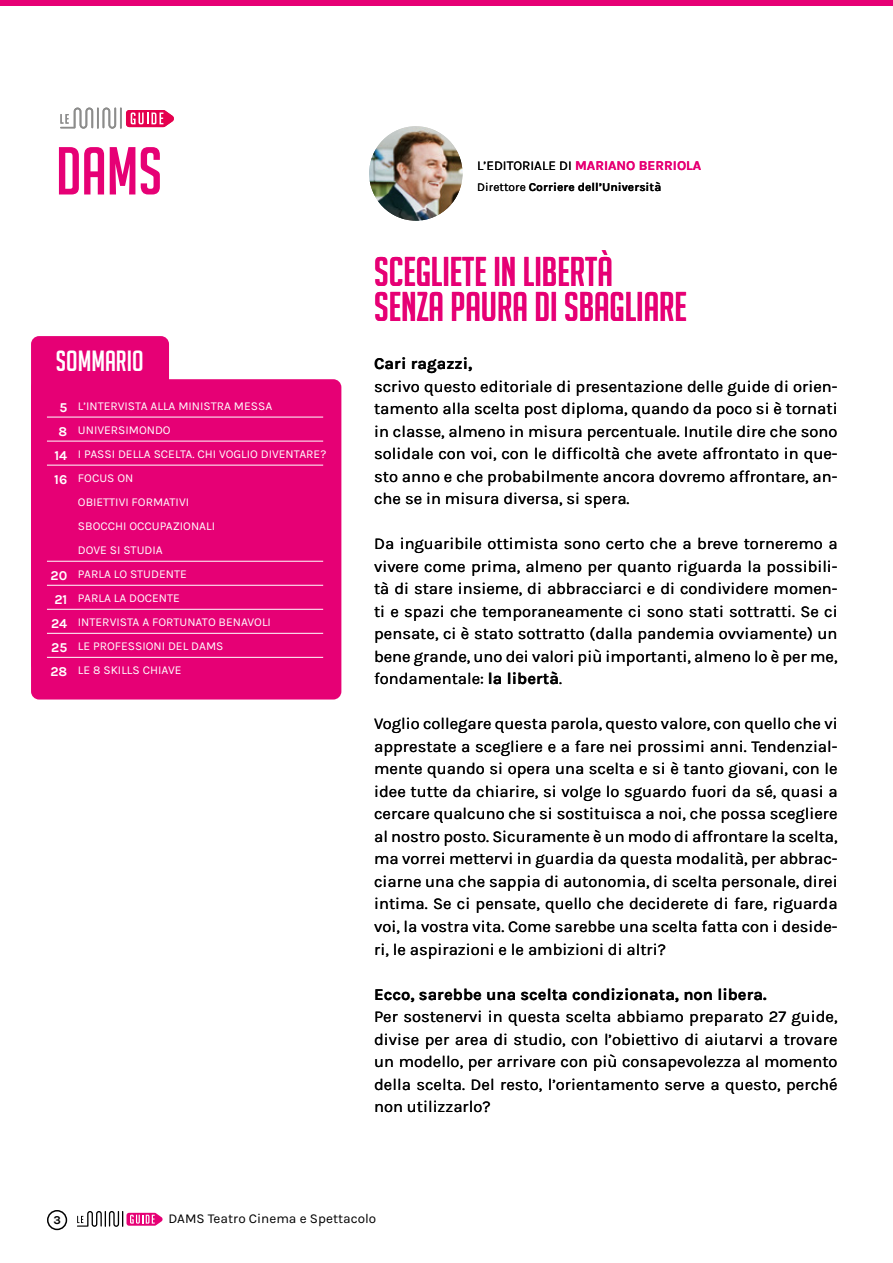
<style>
.page{position:relative;width:893px;height:1263px;background:#fff}
.page>*{position:absolute;margin:0;border:0;box-sizing:border-box;transform-origin:0 0}
.t1{font:66px "Big Noodle Titling";color:#e60075}
.t2{font:40.5px/34.5px "Big Noodle Titling";color:#e60075}
.t3{font:28.5px "Big Noodle Titling";color:#fff}
.t4{font:16.5px/22.5px "Karla";color:#000;text-align:justify}
.t5{font:700 16.5px "Karla";color:#000}
.t6{font:700 13.5px "Karla";color:#e60075}
.t7{font:13.5px "Karla";color:#000}
.t8{font:700 13.5px/24px "Karla";color:#fff;text-align:center}
.t9{font:12px/24px "Karla";color:#fff}
.t10{font:700 12px "Karla";color:#000}
.s1{font-weight:400;color:#000}
.s2{font-weight:400}
.s3{font-weight:700}
</style>
<div class="page">
<svg style="left:77px;top:1211px;width:86px;height:16px"></svg>
<div style="left:47px;top:1210px;width:20px;height:20px;border:2px solid #000;border-radius:50%"></div>
<div style="left:0;top:0;width:893px;height:6px;background:#e60075"></div>
<div style="left:31px;top:336px;width:138px;height:336px;background:#e60075;border-radius:8px"></div>
<div style="left:31px;top:379px;width:310px;height:320px;background:#e60075;border-radius:8px"></div>
<hr style="left:47px;top:417px;width:276px;height:1px;background:#fff">
<hr style="left:47px;top:441px;width:276px;height:1px;background:#fff">
<hr style="left:47px;top:465px;width:276px;height:1px;background:#fff">
<hr style="left:47px;top:561px;width:276px;height:1px;background:#fff">
<hr style="left:47px;top:585px;width:276px;height:1px;background:#fff">
<hr style="left:47px;top:609px;width:276px;height:1px;background:#fff">
<hr style="left:47px;top:633px;width:276px;height:1px;background:#fff">
<hr style="left:47px;top:657px;width:276px;height:1px;background:#fff">
<img style="left:369px;top:126px;width:93px;height:95px">
<svg style="left:126px;top:110px;width:48px;height:17px"></svg>
<svg style="left:103px;top:108px;width:13px;height:21px"></svg>
<hr style="left:97px;top:108px;width:2px;height:21px;background:#8c8c8b">
<hr style="left:120px;top:108px;width:2px;height:21px;background:#8c8c8b">
<svg style="left:60px;top:108px;width:33px;height:21px"></svg>
<h1 class="t1" style="left:56px;top:135px;width:108px">DAMS</h1>
<h3 class="t3" style="left:56px;top:346px;width:89px">SOMMARIO</h3>
<p class="t9" style="left:78px;top:394px;width:250px">L’INTERVISTA ALLA MINISTRA MESSA<br>UNIVERSIMONDO<br>I PASSI DELLA SCELTA. CHI VOGLIO DIVENTARE?<br>FOCUS ON<br>OBIETTIVI FORMATIVI<br>SBOCCHI OCCUPAZIONALI<br>DOVE SI STUDIA<br>PARLA LO STUDENTE<br>PARLA LA DOCENTE<br>INTERVISTA A FORTUNATO BENAVOLI<br>LE PROFESSIONI DEL DAMS<br>LE 8 SKILLS CHIAVE</p>
<p class="t8" style="left:54px;top:395px;width:15px">5<br>8<br>14<br>16</p>
<p class="t8" style="left:50px;top:563px;width:18px;text-align:justify">20<br>21<br>24<br>25<br>28</p>
<p class="t6" style="left:477px;top:157px;width:226px"><span class="s1">L’EDITORIALE DI</span> MARIANO BERRIOLA</p>
<p class="t10" style="left:477px;top:180px;width:186px"><span class="s2">Direttore</span> Corriere dell’Università</p>
<h2 class="t2" style="left:374px;top:255px;width:314px">SCEGLIETE IN LIBERTÀ<br>SENZA PAURA DI SBAGLIARE</h2>
<p class="t5" style="left:374px;top:354px;width:100px">Cari ragazzi,</p>
<p class="t4" style="left:374px;top:375px;width:465px">scrivo questo editoriale di presentazione delle guide di orien&shy;tamento alla scelta post diploma, quando da poco si è tornati in classe, almeno in misura percentuale. Inutile dire che sono solidale con voi, con le difficoltà che avete affrontato in que&shy;sto anno e che probabilmente ancora dovremo affrontare, an&shy;che se in misura diversa, si spera.</p>
<p class="t4" style="left:374px;top:533px;width:465px">Da inguaribile ottimista sono certo che a breve torneremo a vivere come prima, almeno per quanto riguarda la possibili&shy;tà di stare insieme, di abbracciarci e di condividere momen&shy;ti e spazi che temporaneamente ci sono stati sottratti. Se ci pensate, ci è stato sottratto (dalla pandemia ovviamente) un bene grande, uno dei valori più importanti, almeno lo è per me, fondamentale: <span class="s3">la libertà</span>.</p>
<p class="t4" style="left:374px;top:713px;width:465px">Voglio collegare questa parola, questo valore, con quello che vi apprestate a scegliere e a fare nei prossimi anni. Tendenzial&shy;mente quando si opera una scelta e si è tanto giovani, con le idee tutte da chiarire, si volge lo sguardo fuori da sé, quasi a cercare qualcuno che si sostituisca a noi, che possa scegliere al nostro posto. Sicuramente è un modo di affrontare la scelta, ma vorrei mettervi in guardia da questa modalità, per abbrac&shy;ciarne una che sappia di autonomia, di scelta personale, direi intima. Se ci pensate, quello che deciderete di fare, riguarda voi, la vostra vita. Come sarebbe una scelta fatta con i deside&shy;ri, le aspirazioni e le ambizioni di altri?</p>
<p class="t5" style="left:374px;top:984px;width:394px">Ecco, sarebbe una scelta condizionata, non libera.</p>
<p class="t4" style="left:374px;top:1005px;width:465px">Per sostenervi in questa scelta abbiamo preparato 27 guide, divise per area di studio, con l’obiettivo di aiutarvi a trovare un modello, per arrivare con più consapevolezza al momento della scelta. Del resto, l’orientamento serve a questo, perché non utilizzarlo?</p>
<p class="t10" style="left:53px;top:1213px;width:9px">3</p>
<p class="t7" style="left:168px;top:1211px;width:209px">DAMS Teatro Cinema e Spettacolo</p>
</div>
